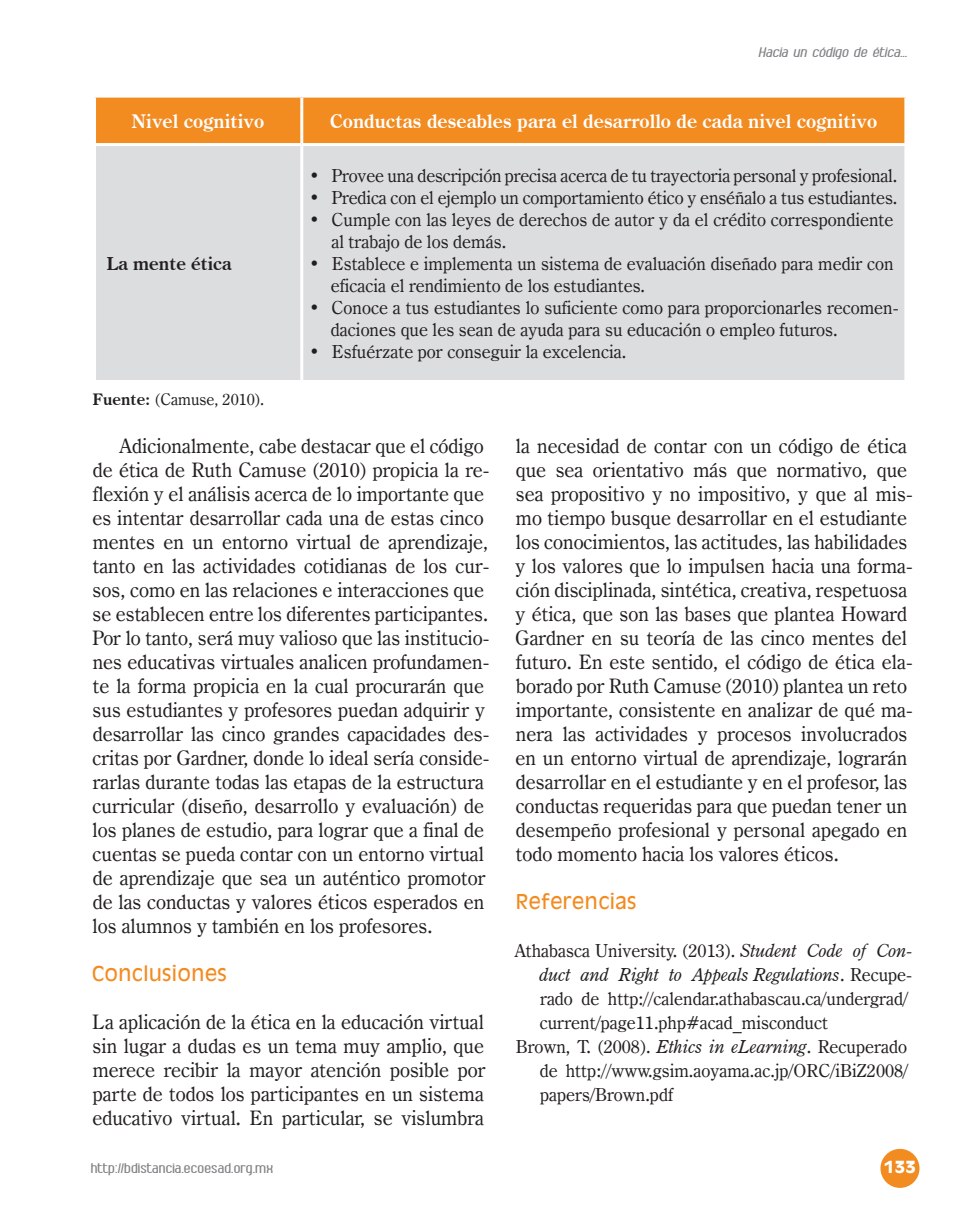
<style>
.page{position:relative;width:967px;height:1227px;background:#fff}
.page>*{position:absolute;margin:0;border:0;box-sizing:border-box;transform-origin:0 0}
.t1{font:20px/24px "Century Oldstyle BT";color:#231f20}
.t2{font:20px "Antique Olive";letter-spacing:.005em;color:#f28b20}
.t3{font:700 19px "Century Oldstyle BT";color:#fff}
.t4{font:18px/22px "Century Oldstyle BT";color:#231f20}
.t5{font:italic 18px "Century Oldstyle BT";color:#231f20}
.t6{font:700 18px "Century Oldstyle BT";color:#231f20}
.t7{font:700 16px "Ambrosia";color:#808285}
.t8{font:italic 700 16px "Ambrosia";color:#808285}
.t9{font:16px "Century Oldstyle BT";color:#231f20}
.t10{font:700 16px "Antique Olive";color:#fff}
.s1{font-weight:700}
.s2{font-style:italic}
.s3{font-style:normal}
</style>
<div class="page">
<div style="left:880px;top:1149px;width:40px;height:39px;background:#f28b20;border-radius:50%"></div>
<div style="left:96px;top:98px;width:808px;height:45px;background:#f28b20"></div>
<div style="left:96px;top:146px;width:808px;height:234px;background:#dcdddf"></div>
<hr style="left:300px;top:98px;width:3px;height:45px;background:#fff">
<hr style="left:300px;top:146px;width:3px;height:234px;background:#fff">
<p class="t8" style="left:759px;top:45px;width:151px">Hacia un código de ética...</p>
<p class="t3" style="left:132px;top:109px;width:134px">Nivel cognitivo</p>
<p class="t3" style="left:330px;top:109px;width:549px">Conductas deseables para el desarrollo de cada nivel cognitivo</p>
<p class="t6" style="left:106px;top:253px;width:127px">La mente ética</p>
<p class="t9" style="left:92px;top:390px;width:173px"><span class="s1">Fuente:</span> (Camuse, 2010).</p>
<p class="t4" style="left:309px;top:164px;width:590px">• Provee una descripción precisa acerca de tu trayectoria personal y profesional.</p>
<p class="t4" style="left:309px;top:186px;width:590px">• Predica con el ejemplo un comportamiento ético y enséñalo a tus estudiantes.</p>
<p class="t4" style="left:331px;top:208px;width:564px;text-indent:-22px">• Cumple con las leyes de derechos de autor y da el crédito correspondiente al trabajo de los demás.</p>
<p class="t4" style="left:331px;top:252px;width:564px;text-indent:-22px">• Establece e implementa un sistema de evaluación diseñado para medir con eficacia el rendimiento de los estudiantes.</p>
<p class="t4" style="left:331px;top:296px;width:569px;text-indent:-22px">• Conoce a tus estudiantes lo suficiente como para proporcionarles recomen&shy;daciones que les sean de ayuda para su educación o empleo futuros.</p>
<p class="t4" style="left:309px;top:340px;width:319px">• Esfuérzate por conseguir la excelencia.</p>
<p class="t1" style="left:92px;top:434px;width:399px;text-indent:27px">Adicionalmente, cabe destacar que el código de ética de Ruth Camuse (2010) propicia la re&shy;flexión y el análisis acerca de lo importante que es intentar desarrollar cada una de estas cinco mentes en un entorno virtual de aprendizaje, tanto en las actividades cotidianas de los cur&shy;sos, como en las relaciones e interacciones que se establecen entre los diferentes participantes.<br>Por lo tanto, será muy valioso que las institucio&shy;nes educativas virtuales analicen profundamen&shy;te la forma propicia en la cual procurarán que sus estudiantes y profesores puedan adquirir y desarrollar las cinco grandes capacidades des&shy;critas por Gardner, donde lo ideal sería conside&shy;rarlas durante todas las etapas de la estructura curricular (diseño, desarrollo y evaluación) de los planes de estudio, para lograr que a final de cuentas se pueda contar con un entorno virtual de aprendizaje que sea un auténtico promotor de las conductas y valores éticos esperados en los alumnos y también en los profesores.</p>
<p class="t2" style="left:92px;top:961px;width:136px">Conclusiones</p>
<p class="t1" style="left:92px;top:1010px;width:395px;text-align:justify">La aplicación de la ética en la educación virtual sin lugar a dudas es un tema muy amplio, que merece recibir la mayor atención posible por parte de todos los participantes en un sistema educativo virtual. En particular, se vislumbra</p>
<p class="t1" style="left:515px;top:434px;width:399px">la necesidad de contar con un código de ética que sea orientativo más que normativo, que sea propositivo y no impositivo, y que al mis&shy;mo tiempo busque desarrollar en el estudiante los conocimientos, las actitudes, las habilidades y los valores que lo impulsen hacia una forma&shy;ción disciplinada, sintética, creativa, respetuosa y ética, que son las bases que plantea Howard Gardner en su teoría de las cinco mentes del futuro. En este sentido, el código de ética ela&shy;borado por Ruth Camuse (2010) plantea un reto importante, consistente en analizar de qué ma&shy;nera las actividades y procesos involucrados en un entorno virtual de aprendizaje, lograrán desarrollar en el estudiante y en el profesor, las conductas requeridas para que puedan tener un desempeño profesional y personal apegado en todo momento hacia los valores éticos.</p>
<p class="t2" style="left:516px;top:889px;width:122px">Referencias</p>
<p class="t4" style="left:514px;top:940px;width:400px">Athabasca University. (2013). <span class="s2">Student Code of Con-</span></p>
<p class="t5" style="left:540px;top:964px;width:374px">duct and Right to Appeals Regulations<span class="s3">. Recupe-</span></p>
<p class="t4" style="left:540px;top:988px;width:370px">rado de http://calendar.athabascau.ca/undergrad/</p>
<p class="t4" style="left:540px;top:1012px;width:290px">current/page11.php#acad_misconduct</p>
<p class="t4" style="left:516px;top:1035px;width:393px">Brown, T. (2008). <span class="s2">Ethics in eLearning</span>. Recuperado</p>
<p class="t4" style="left:540px;top:1059px;width:370px">de http://www.gsim.aoyama.ac.jp/ORC/iBiZ2008/</p>
<p class="t4" style="left:540px;top:1083px;width:134px">papers/Brown.pdf</p>
<p class="t7" style="left:91px;top:1161px;width:184px">http://bdistancia.ecoesad.org.mx</p>
<p class="t10" style="left:884px;top:1156px;width:33px">133</p>
</div>
